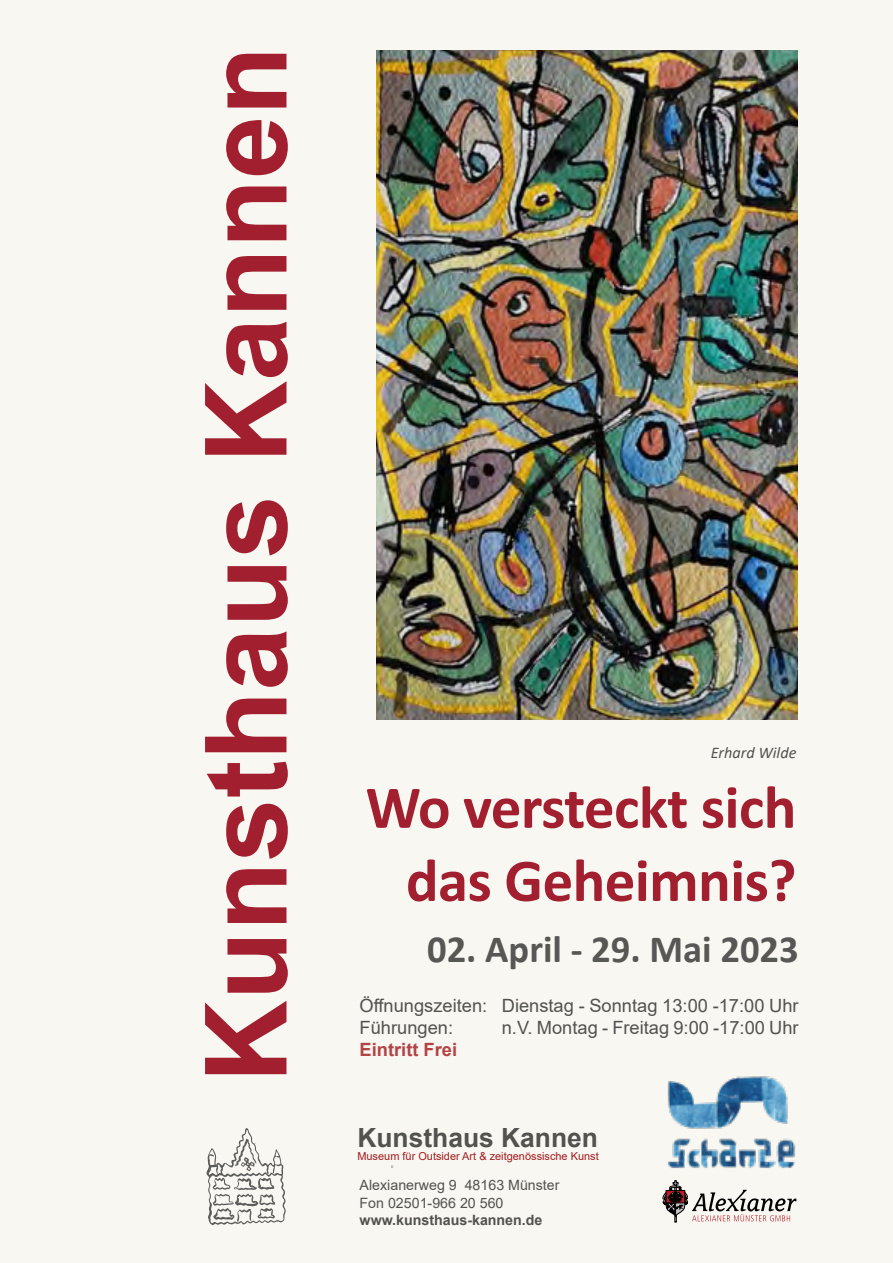
<style>
.page{position:relative;width:893px;height:1263px;background:#f9f7f1}
.page>*{position:absolute;margin:0;border:0;box-sizing:border-box;transform-origin:0 0}
.t1{font:700 113.7px "Arial";color:#a21f30}
.t2{font:700 60.9px/73.1px "Calibri";letter-spacing:-.01em;color:#a21f30;text-align:right}
.t3{font:700 38.55px "Calibri";color:#575756}
.t4{font:700 26.4px "Arial";color:#525251}
.t5{font:18.3px/21.9px "Arial";color:#525251}
.t6{font:700 18.3px "Arial";color:#b34346}
.t7{font:italic 16.2px "Calibri";color:#525251}
.t8{font:14.25px/17.1px "Arial";color:#525251}
.t9{font:700 14.25px "Arial";color:#525251}
.t10{font:10.95px "Arial";color:#a21a1e}
</style>
<div class="page">
<svg style="left:206px;top:1128px;width:80px;height:97px"></svg>
<img style="left:376px;top:51px;width:421px;height:668px">
<img style="left:667px;top:1076px;width:129px;height:92px">
<svg style="left:663px;top:1180px;width:133px;height:42px"></svg>
<h1 class="t1" style="left:166px;top:1083px;width:1038px;rotate:-90deg">Kunsthaus Kannen</h1>
<p class="t7" style="left:711px;top:741px;width:87px">Erhard Wilde</p>
<h2 class="t2" style="left:366px;top:770px;width:432px">Wo versteckt sich das Geheimnis?</h2>
<h3 class="t3" style="left:427px;top:922px;width:373px">02. April - 29. Mai 2023</h3>
<p class="t5" style="left:360px;top:994px;width:441px">Öffnungszeiten: Dienstag - Sonntag 13:00 -17:00 Uhr<br>Führungen:</p>
<p class="t5" style="left:502px;top:1016px;width:298px">n.V. Montag - Freitag 9:00 -17:00 Uhr</p>
<p class="t6" style="left:360px;top:1036px;width:99px">Eintritt Frei</p>
<h3 class="t4" style="left:357px;top:1119px;width:242px">Kunsthaus Kannen</h3>
<p class="t10" style="left:357px;top:1149px;width:243px">Museum für Outsider Art &amp; zeitgenössische Kunst</p>
<p class="t8" style="left:360px;top:1177px;width:201px">Alexianerweg 9 48163 Münster<br>Fon 02501-966 20 560</p>
<p class="t9" style="left:360px;top:1209px;width:184px">www.kunsthaus-kannen.de</p>
</div>
